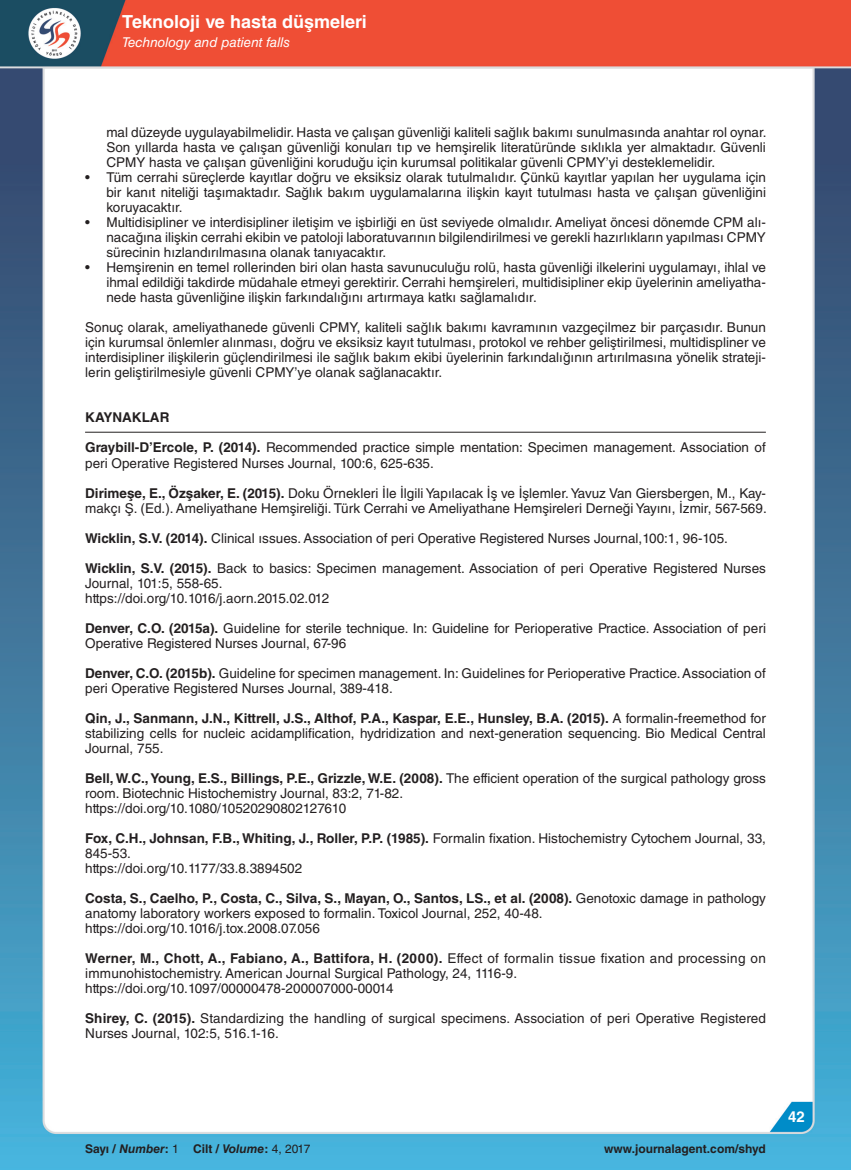
<style>
.page{position:relative;width:851px;height:1170px;background:#fff}
.page>*{position:absolute;margin:0;border:0;box-sizing:border-box;transform-origin:0 0}
.t1{font:700 18px "Helvetica LT Std";color:#fff}
.t2{font:700 15px "Helvetica LT Std";color:#fff}
.t3{font:13.5px/15px "Helvetica LT Std";color:#231f20}
.t4{font:italic 13.5px "Helvetica LT Std";color:#fff}
.t5{font:700 13.5px "Helvetica LT Std";color:#231f20}
.t6{font:700 12px "Helvetica LT Std";color:#231f20}
.s1{font-weight:700}
.s2{font-style:italic}
.s3{font-weight:400}
</style>
<div class="page">
<img style="left:0;top:0;width:850px;height:1169px">
<hr style="left:85px;top:432px;width:680px;height:1px;background:#231f20">
<h1 class="t1" style="left:122px;top:10px;width:246px">Teknoloji ve hasta düşmeleri</h1>
<p class="t4" style="left:122px;top:35px;width:169px">Technology and patient falls</p>
<p class="t3" style="left:106px;top:125px;width:661px;text-align:justify">mal düzeyde uygulayabilmelidir. Hasta ve çalışan güvenliği kaliteli sağlık bakımı sunulmasında anahtar rol oynar.<br>Son yıllarda hasta ve çalışan güvenliği konuları tıp ve hemşirelik literatüründe sıklıkla yer almaktadır. Güvenli CPMY hasta ve çalışan güvenliğini koruduğu için kurumsal politikalar güvenli CPMY’yi desteklemelidir.</p>
<p class="t3" style="left:106px;top:170px;width:661px;text-align:justify;text-indent:-21px">• Tüm cerrahi süreçlerde kayıtlar doğru ve eksiksiz olarak tutulmalıdır. Çünkü kayıtlar yapılan her uygulama için bir kanıt niteliği taşımaktadır. Sağlık bakım uygulamalarına ilişkin kayıt tutulması hasta ve çalışan güvenliğini koruyacaktır.</p>
<p class="t3" style="left:106px;top:215px;width:661px;text-align:justify;text-indent:-21px">• Multidisipliner ve interdisipliner iletişim ve işbirliği en üst seviyede olmalıdır. Ameliyat öncesi dönemde CPM alı&shy;nacağına ilişkin cerrahi ekibin ve patoloji laboratuvarının bilgilendirilmesi ve gerekli hazırlıkların yapılması CPMY sürecinin hızlandırılmasına olanak tanıyacaktır.</p>
<p class="t3" style="left:106px;top:260px;width:661px;text-align:justify;text-indent:-21px">• Hemşirenin en temel rollerinden biri olan hasta savunuculuğu rolü, hasta güvenliği ilkelerini uygulamayı, ihlal ve ihmal edildiği takdirde müdahale etmeyi gerektirir. Cerrahi hemşireleri, multidisipliner ekip üyelerinin ameliyatha&shy;nede hasta güvenliğine ilişkin farkındalığını artırmaya katkı sağlamalıdır.</p>
<p class="t3" style="left:85px;top:320px;width:682px;text-align:justify">Sonuç olarak, ameliyathanede güvenli CPMY, kaliteli sağlık bakımı kavramının vazgeçilmez bir parçasıdır. Bunun için kurumsal önlemler alınması, doğru ve eksiksiz kayıt tutulması, protokol ve rehber geliştirilmesi, multidispliner ve interdisipliner ilişkilerin güçlendirilmesi ile sağlık bakım ekibi üyelerinin farkındalığının artırılmasına yönelik strateji&shy;lerin geliştirilmesiyle güvenli CPMY’ye olanak sağlanacaktır.</p>
<p class="t5" style="left:85px;top:409px;width:86px">KAYNAKLAR</p>
<p class="t3" style="left:85px;top:440px;width:682px"><span class="s1">Graybill-D’Ercole, P. (2014).</span> Recommended practice simple mentation: Specimen management. Association of peri Operative Registered Nurses Journal, 100:6, 625-635.</p>
<p class="t3" style="left:85px;top:485px;width:683px"><span class="s1">Dirimeşe, E., Özşaker, E. (2015).</span> Doku Örnekleri İle İlgili Yapılacak İş ve İşlemler. Yavuz Van Giersbergen, M., Kay&shy;makçı Ş. (Ed.). Ameliyathane Hemşireliği. Türk Cerrahi ve Ameliyathane Hemşireleri Derneği Yayını, İzmir, 567-569.</p>
<p class="t3" style="left:85px;top:530px;width:644px"><span class="s1">Wicklin, S.V. (2014).</span> Clinical ıssues. Association of peri Operative Registered Nurses Journal,100:1, 96-105.</p>
<p class="t3" style="left:85px;top:560px;width:682px"><span class="s1">Wicklin, S.V. (2015).</span> Back to basics: Specimen management. Association of peri Operative Registered Nurses<br>Journal, 101:5, 558-65.<br>https://doi.org/10.1016/j.aorn.2015.02.012</p>
<p class="t3" style="left:85px;top:620px;width:682px"><span class="s1">Denver, C.O. (2015a).</span> Guideline for sterile technique. In: Guideline for Perioperative Practice. Association of peri<br>Operative Registered Nurses Journal, 67-96</p>
<p class="t3" style="left:85px;top:665px;width:682px"><span class="s1">Denver, C.O. (2015b).</span> Guideline for specimen management. In: Guidelines for Perioperative Practice. Association of peri Operative Registered Nurses Journal, 389-418.</p>
<p class="t3" style="left:85px;top:710px;width:682px;text-align:justify"><span class="s1">Qin, J., Sanmann, J.N., Kittrell, J.S., Althof, P.A., Kaspar, E.E., Hunsley, B.A. (2015).</span> A formalin-freemethod for stabilizing cells for nucleic acidamplification, hydridization and next-generation sequencing. Bio Medical Central Journal, 755.</p>
<p class="t3" style="left:85px;top:770px;width:682px"><span class="s1">Bell, W.C., Young, E.S., Billings, P.E., Grizzle, W.E. (2008).</span> The efficient operation of the surgical pathology gross room. Biotechnic Histochemistry Journal, 83:2, 71-82.<br>https://doi.org/10.1080/10520290802127610</p>
<p class="t3" style="left:85px;top:830px;width:682px"><span class="s1">Fox, C.H., Johnsan, F.B., Whiting, J., Roller, P.P. (1985).</span> Formalin fixation. Histochemistry Cytochem Journal, 33,<br>845-53.<br>https://doi.org/10.1177/33.8.3894502</p>
<p class="t3" style="left:85px;top:890px;width:682px"><span class="s1">Costa, S., Caelho, P., Costa, C., Silva, S., Mayan, O., Santos, LS., et al. (2008).</span> Genotoxic damage in pathology anatomy laboratory workers exposed to formalin. Toxicol Journal, 252, 40-48. https://doi.org/10.1016/j.tox.2008.07.056</p>
<p class="t3" style="left:85px;top:950px;width:682px"><span class="s1">Werner, M., Chott, A., Fabiano, A., Battifora, H. (2000).</span> Effect of formalin tissue fixation and processing on immunohistochemistry. American Journal Surgical Pathology, 24, 1116-9. https://doi.org/10.1097/00000478-200007000-00014</p>
<p class="t3" style="left:85px;top:1010px;width:682px"><span class="s1">Shirey, C. (2015).</span> Standardizing the handling of surgical specimens. Association of peri Operative Registered<br>Nurses Journal, 102:5, 516.1-16.</p>
<p class="t6" style="left:85px;top:1141px;width:227px">Sayı / <span class="s2">Number</span>: <span class="s3">1</span> Cilt / <span class="s2">Volume</span>: <span class="s3">4, 2017</span></p>
<p class="t6" style="left:604px;top:1141px;width:163px">www.journalagent.com/shyd</p>
<p class="t2" style="left:787px;top:1107px;width:18px">42</p>
</div>
